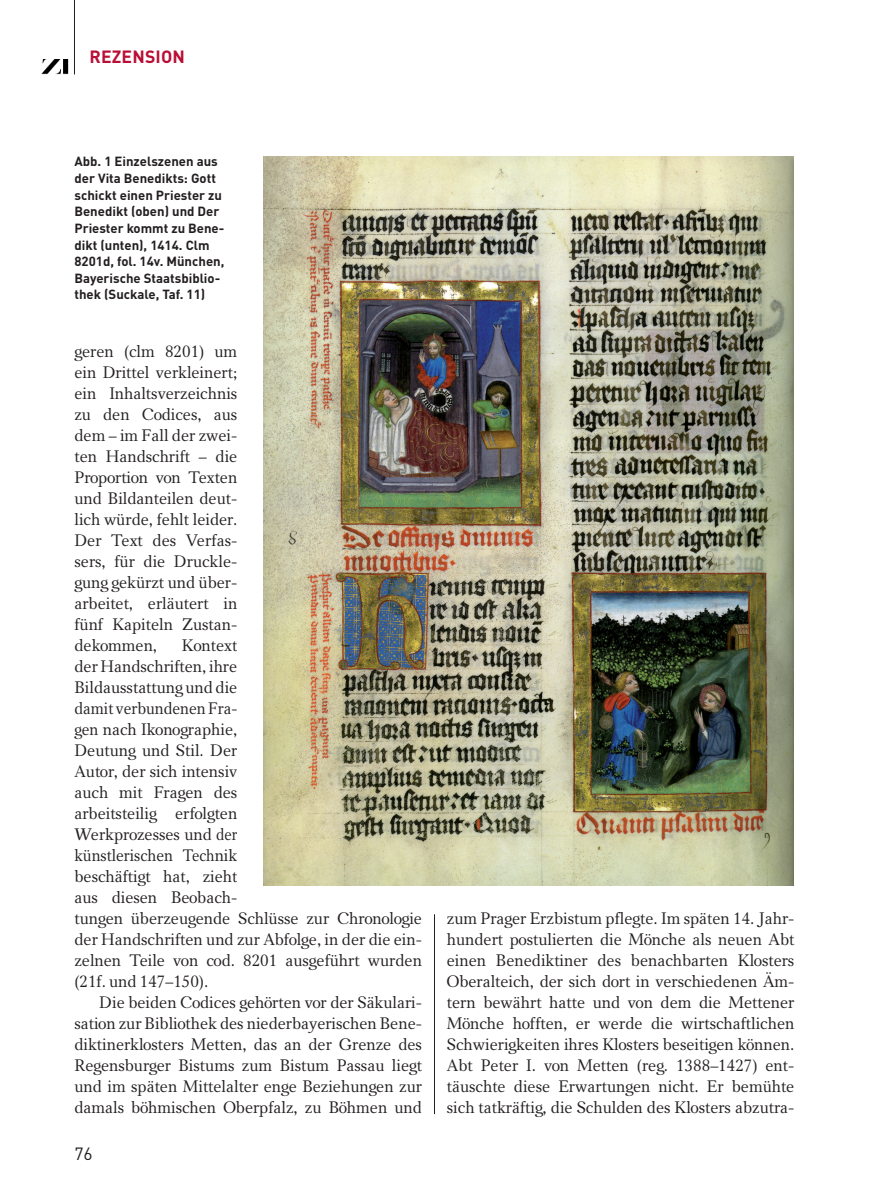
<style>
.page{position:relative;width:869px;height:1191px;background:#fff}
.page>*{position:absolute;margin:0;border:0;box-sizing:border-box;transform-origin:0 0}
.t1{font:700 17.5px "DINOT";letter-spacing:.01em;color:#b90f36}
.t2{font:17.5px "DINOT";color:#231f20}
.t3{font:16.62px/21px "Carniola";letter-spacing:-.005em;color:#231f20;text-align:justify}
.t4{font:700 13.12px/16.6px "DINOT";color:#231f20}
</style>
<div class="page">
<hr style="left:434px;top:914px;width:1px;height:200px;background:#231f20">
<hr style="left:74px;top:0;width:1px;height:74px;background:#231f20">
<img style="left:41px;top:60px;width:28px;height:15px">
<img style="left:263px;top:156px;width:530px;height:730px">
<p class="t1" style="left:89px;top:51px;width:97px">REZENSION</p>
<p class="t4" style="left:74px;top:155px;width:151px">Abb. 1 Einzelszenen aus der Vita Benedikts: Gott schickt einen Priester zu<br>Benedikt (oben) und Der<br>Priester kommt zu Bene&shy;dikt (unten), 1414. Clm<br>8201d, fol. 14v. München,<br>Bayerische Staatsbiblio&shy;thek (Suckale, Taf. 11)</p>
<p class="t3" style="left:74px;top:341px;width:164px">geren (clm 8201) um ein Drittel verkleinert; ein Inhaltsverzeichnis zu den Codices, aus dem – im Fall der zwei&shy;ten Handschrift – die Proportion von Texten und Bildanteilen deut&shy;lich würde, fehlt leider.<br>Der Text des Verfas&shy;sers, für die Druckle&shy;gung gekürzt und über&shy;arbeitet, erläutert in fünf Kapiteln Zustan&shy;dekommen,</p>
<p class="t3" style="left:74px;top:635px;width:349px;text-align:left;text-indent:107px">Kontext<br>der Handschriften, ihre<br>Bildausstattung und die<br>damit verbundenen Fra-<br>gen nach Ikonographie,<br>Deutung und Stil. Der<br>Autor, der sich intensiv<br>auch mit Fragen des<br>arbeitsteilig erfolgten<br>Werkprozesses und der<br>künstlerischen Technik<br>beschäftigt hat, zieht<br>aus diesen Beobach-<br>tungen überzeugende Schlüsse zur Chronologie der Handschriften und zur Abfolge, in der die ein&shy;zelnen Teile von cod. 8201 ausgeführt wurden (21f. und 147–150).</p>
<p class="t3" style="left:74px;top:992px;width:349px;text-indent:25px">Die beiden Codices gehörten vor der Säkulari&shy;sation zur Bibliothek des niederbayerischen Bene&shy;diktinerklosters Metten, das an der Grenze des Regensburger Bistums zum Bistum Passau liegt und im späten Mittelalter enge Beziehungen zur damals böhmischen Oberpfalz, zu Böhmen und</p>
<p class="t2" style="left:74px;top:1147px;width:20px">76</p>
<p class="t3" style="left:446px;top:908px;width:349px">zum Prager Erzbistum pflegte. Im späten 14. Jahr&shy;hundert postulierten die Mönche als neuen Abt einen Benediktiner des benachbarten Klosters Oberalteich, der sich dort in verschiedenen Äm&shy;tern bewährt hatte und von dem die Mettener Mönche hofften, er werde die wirtschaftlichen Schwierigkeiten ihres Klosters beseitigen können.<br>Abt Peter I. von Metten (reg. 1388–1427) ent&shy;täuschte diese Erwartungen nicht. Er bemühte sich tatkräftig, die Schulden des Klosters abzutra-</p>
</div>
